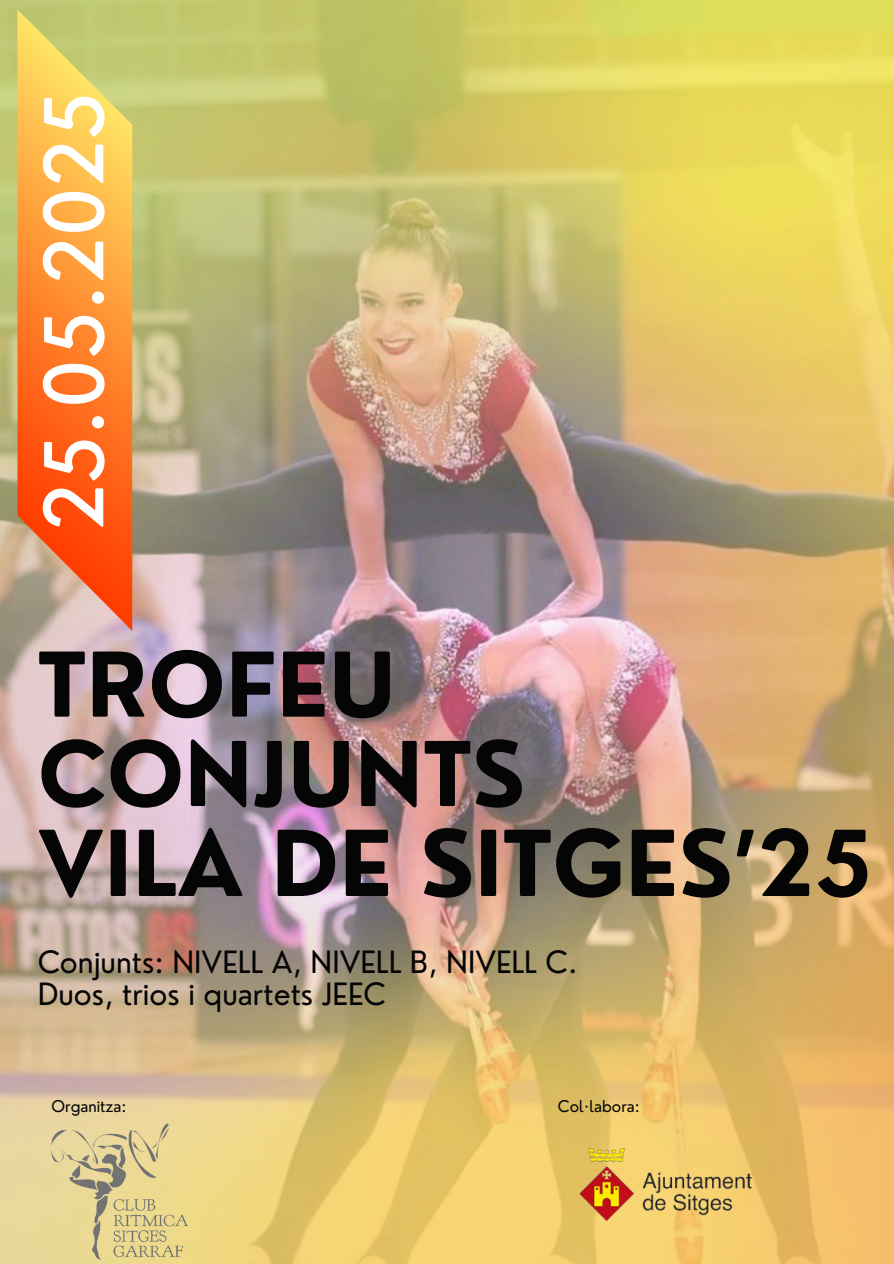
<style>
.page{position:relative;width:894px;height:1264px;background:#fff}
.page>*{position:absolute;margin:0;border:0;box-sizing:border-box;transform-origin:0 0}
.t1{font:700 88.35px "Nourd";color:#050506}
.t2{font:700 86.7px/89.4px "Nourd";color:#050506}
.t3{font:500 78.9px "Nourd";color:#fff}
.t4{font:30px/32px "Nourd";color:#050506}
.t5{font:15.75px "Nourd";color:#050506}
</style>
<div class="page">
<img style="left:0;top:0;width:893px;height:1263px">
<svg style="left:17px;top:10px;width:115px;height:621px;background:#f39440"></svg>
<img style="left:38px;top:1114px;width:168px;height:149px">
<img style="left:545px;top:1123px;width:240px;height:122px">
<p class="t3" style="left:24px;top:530px;width:440px;rotate:-90deg">25.05.2025</p>
<p class="t2" style="left:38px;top:639px;width:489px">TROFEU<br>CONJUNTS</p>
<p class="t1" style="left:38px;top:807px;width:836px">VILA DE SITGES’25</p>
<p class="t4" style="left:38px;top:946px;width:541px">Conjunts: NIVELL A, NIVELL B, NIVELL C.<br>Duos, trios i quartets JEEC</p>
<h2 class="t5" style="left:51px;top:1095px;width:77px">Organitza:</h2>
<h1 class="t5" style="left:558px;top:1095px;width:83px">Col·labora:</h1>
</div>
